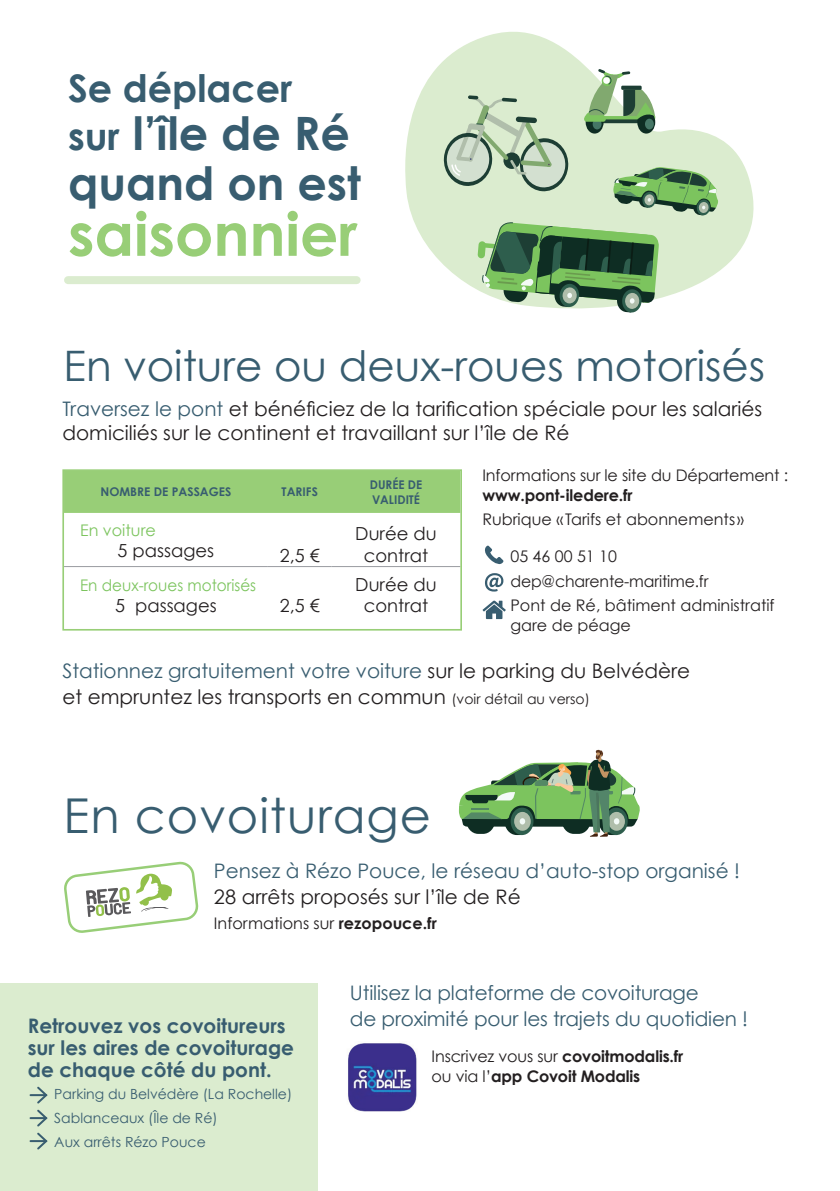
<style>
.page{position:relative;width:840px;height:1191px;background:#fff}
.page>*{position:absolute;margin:0;border:0;box-sizing:border-box;transform-origin:0 0}
.t1{font:700 60px "Century Gothic";color:#98ce77}
.t2{font:48px "Century Gothic";letter-spacing:.02em;color:#385d70}
.t3{font:700 46px/50px "Century Gothic";color:#385d70}
.t4{font:42px "Century Gothic";color:#385d70}
.t5{font:700 38px "Century Gothic";color:#385d70}
.t6{font:20px/24px "Century Gothic";color:#231f20}
.t7{font:20px/26px "Century Gothic";letter-spacing:-.01em;color:#385d70}
.t8{font:700 20px/22px "Century Gothic";color:#385d70}
.t9{font:18px/21.6px "Century Gothic";color:#231f20;text-align:center}
.t10{font:16px/24.8px "Century Gothic";color:#231f20}
.t11{font:700 16px/19.2px "Century Gothic";letter-spacing:-.01em;color:#231f20}
.t12{font:16px "Century Gothic";color:#7cc45e;scale:.95 1}
.t13{font:16px "Century Gothic";color:#7cc45e}
.t14{font:14px/23.6px "Century Gothic";color:#385d70}
.t15{font:700 12px/14.4px "Century Gothic";color:#385d70}
.s1{font-size:38px}
.s2{color:#385d70}
.s3{font-size:14px}
.s4{font-weight:700}
.s5{font-weight:400}
</style>
<div class="page">
<div style="left:0;top:983px;width:317px;height:208px;background:#dbeccf"></div>
<div style="left:65px;top:472px;width:393px;height:41px;background:#98ce77"></div>
<hr style="left:64px;top:566px;width:204px;height:1px;background:#999ca1">
<hr style="left:268px;top:566px;width:63px;height:1px;background:#999ca1">
<hr style="left:331px;top:566px;width:129px;height:1px;background:#999ca1">
<div style="left:62px;top:469px;width:399px;height:161px;border:2px solid #98ce77"></div>
<svg style="left:485px;top:545px;width:18px;height:19px"></svg>
<svg style="left:485px;top:573px;width:18px;height:18px"></svg>
<svg style="left:482px;top:600px;width:23px;height:19px"></svg>
<svg style="left:64px;top:861px;width:135px;height:72px"></svg>
<img style="left:348px;top:1043px;width:69px;height:69px">
<svg style="left:30px;top:1086px;width:18px;height:64px"></svg>
<div style="left:68px;top:276px;width:288px;height:8px;background:#dbeccf"></div>
<svg style="left:458px;top:749px;width:182px;height:87px"></svg>
<svg style="left:405px;top:32px;width:349px;height:266px;fill:#dbeccf"></svg>
<svg style="left:613px;top:167px;width:106px;height:49px;background:#83ac7c"></svg>
<svg style="left:477px;top:222px;width:182px;height:91px;background:#709670"></svg>
<svg style="left:442px;top:96px;width:127px;height:96px;background:#bccfb6"></svg>
<hr style="left:601px;top:119px;width:39px;height:4px;background:#1d3e34">
<svg style="left:585px;top:111px;width:18px;height:23px"></svg>
<div style="left:592px;top:119px;width:9px;height:10px;background:#457666;border-radius:50%"></div>
<svg style="left:637px;top:111px;width:18px;height:23px"></svg>
<div style="left:644px;top:119px;width:9px;height:10px;background:#457666;border-radius:50%"></div>
<svg style="left:583px;top:69px;width:72px;height:53px"></svg>
<h3 class="t5" style="left:68px;top:59px;width:226px">Se déplacer</h3>
<h3 class="t3" style="left:68px;top:106px;width:294px"><span class="s1">sur</span> l’île de Ré quand on est</h3>
<h1 class="t1" style="left:68px;top:188px;width:291px">saisonnier</h1>
<h3 class="t4" style="left:64px;top:336px;width:702px">En voiture ou deux-roues motorisés</h3>
<p class="t6" style="left:62px;top:396px;width:701px"><span class="s2">Traversez le pont</span> et bénéficiez de la tarification spéciale pour les salariés domiciliés sur le continent et travaillant sur l’île de Ré</p>
<p class="t10" style="left:482px;top:463px;width:307px">Informations sur le site du Département :</p>
<p class="t11" style="left:482px;top:484px;width:152px">www.pont-iledere.fr</p>
<p class="t10" style="left:482px;top:507px;width:263px">Rubrique « Tarifs et abonnements »</p>
<p class="t10" style="left:510px;top:543px;width:265px">05 46 00 51 10 dep@charente-maritime.fr<br>Pont de Ré, bâtiment administratif</p>
<p class="t10" style="left:510px;top:612px;width:122px">gare de péage</p>
<p class="t6" style="left:62px;top:657px;width:629px;line-height:26px"><span class="s2">Stationnez gratuitement votre voiture</span> sur le parking du Belvédère et empruntez les transports en commun <span class="s3">(voir détail au verso)</span></p>
<p class="t15" style="left:100px;top:484px;width:132px">NOMBRE DE PASSAGES</p>
<p class="t15" style="left:281px;top:484px;width:38px">TARIFS</p>
<p class="t15" style="left:369px;top:477px;width:54px">DURÉE DE<br>VALIDITÉ</p>
<p class="t13" style="left:80px;top:519px;width:77px">En voiture</p>
<p class="t9" style="left:118px;top:540px;width:98px">5 passages</p>
<p class="t9" style="left:280px;top:544px;width:41px">2,5 €</p>
<p class="t9" style="left:355px;top:523px;width:83px">Durée du contrat</p>
<p class="t9" style="left:355px;top:573px;width:83px">Durée du contrat</p>
<p class="t12" style="left:80px;top:573px;width:187px">En deux-roues motorisés</p>
<p class="t9" style="left:115px;top:594px;width:103px">5 passages</p>
<p class="t9" style="left:280px;top:594px;width:41px">2,5 €</p>
<h2 class="t2" style="left:64px;top:782px;width:369px">En covoiturage</h2>
<p class="t7" style="left:214px;top:857px;width:527px">Pensez à Rézo Pouce, le réseau d’auto-stop organisé !</p>
<p class="t6" style="left:214px;top:884px;width:308px">28 arrêts proposés sur l’île de Ré</p>
<p class="t10" style="left:214px;top:910px;width:224px">Informations sur <span class="s4">rezopouce.fr</span></p>
<p class="t8" style="left:28px;top:1014px;width:268px">Retrouvez vos covoitureurs sur les aires de covoiturage de chaque côté du pont.</p>
<p class="t14" style="left:54px;top:1082px;width:239px">Parking du Belvédère (La Rochelle)<br>Sablanceaux (Île de Ré)<br>Aux arrêts Rézo Pouce</p>
<p class="t7" style="left:350px;top:979px;width:399px">Utilisez la plateforme de covoiturage<br>de proximité pour les trajets du quotidien !</p>
<p class="t11" style="left:431px;top:1046px;width:253px"><span class="s5">Inscrivez vous sur</span> covoitmodalis.fr <span class="s5">ou via l’</span>app Covoit Modalis</p>
</div>
